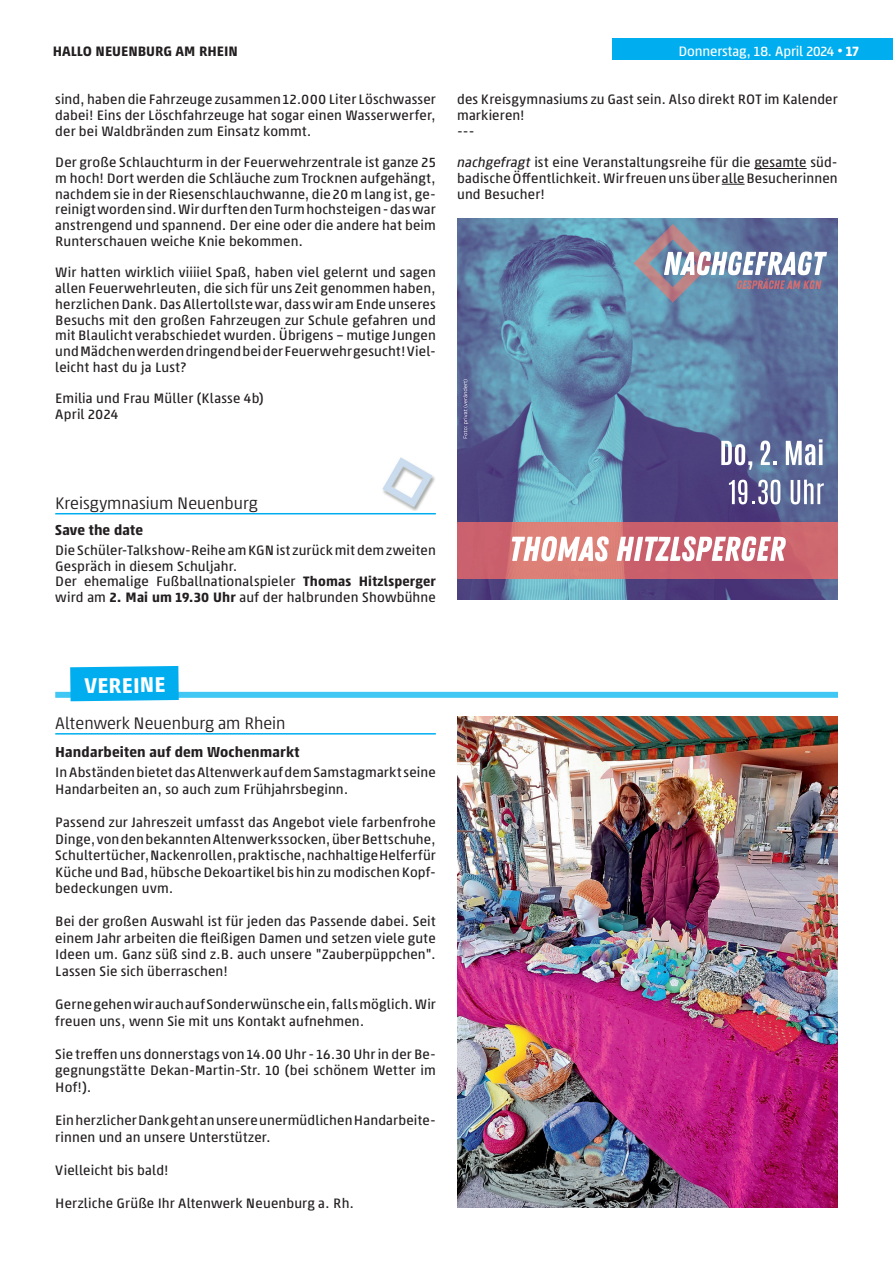
<style>
.page{position:relative;width:893px;height:1263px;background:#fff}
.page>*{position:absolute;margin:0;border:0;box-sizing:border-box;transform-origin:0 0}
.t1{font:700 21px "Paradroid";color:#fff}
.t2{font:16.5px "Paradroid";color:#231f20}
.t3{font:700 14.25px "Paradroid";letter-spacing:.01em;color:#231f20}
.Grundtext{font:13.5px/15.8px "Paradroid";letter-spacing:.01em;color:#231f20;text-align:justify}
.t4{font:13.5px "Paradroid";letter-spacing:-.01em;color:#fff}
.t5{font:700 13.5px "Paradroid";color:#231f20}
.s1{font-family:"Arial";font-size:15.15px}
.s2{font-weight:700;font-size:13.65px}
.s3{font-style:italic}
.s4{font-weight:700}
</style>
<div class="page">
<div style="left:612px;top:38px;width:281px;height:22px;background:#00aeef"></div>
<hr style="left:55px;top:513px;width:381px;height:1px;background:#00aeef">
<img style="left:382px;top:457px;width:53px;height:54px">
<hr style="left:754px;top:168px;width:53px;height:1px;background:#231f20">
<svg style="left:722px;top:184px;width:23px;height:1px"></svg>
<img style="left:457px;top:219px;width:381px;height:380px">
<img style="left:457px;top:523px;width:381px;height:55px">
<img style="left:633px;top:224px;width:79px;height:79px">
<svg style="left:664px;top:251px;width:163px;height:38px"></svg>
<svg style="left:512px;top:536px;width:97px;height:25px"></svg>
<svg style="left:617px;top:536px;width:169px;height:25px"></svg>
<svg style="left:721px;top:441px;width:31px;height:29px"></svg>
<svg style="left:760px;top:440px;width:17px;height:25px"></svg>
<svg style="left:786px;top:439px;width:36px;height:26px"></svg>
<svg style="left:729px;top:480px;width:51px;height:24px"></svg>
<svg style="left:791px;top:480px;width:33px;height:24px"></svg>
<svg style="left:463px;top:379px;width:5px;height:59px"></svg>
<div style="left:55px;top:692px;width:783px;height:6px;background:#40c7f4"></div>
<svg style="left:70px;top:666px;width:109px;height:35px;background:#09b0ef"></svg>
<hr style="left:55px;top:733px;width:381px;height:1px;background:#00aeef">
<img style="left:457px;top:717px;width:381px;height:491px">
<p class="t5" style="left:53px;top:40px;width:187px">HALLO NEUENBURG AM RHEIN</p>
<p class="t4" style="left:678px;top:39px;width:182px">Donnerstag, 18. April 2024 <span class="s1">•</span> <span class="s2">17</span></p>
<p class="Grundtext" style="left:55px;top:90px;width:382px">sind, haben die Fahrzeuge zusammen 12.000 Liter Löschwasser dabei! Eins der Löschfahrzeuge hat sogar einen Wasserwerfer, der bei Waldbränden zum Einsatz kommt.</p>
<p class="Grundtext" style="left:55px;top:153px;width:382px">Der große Schlauchturm in der Feuerwehrzentrale ist ganze 25 m hoch! Dort werden die Schläuche zum Trocknen aufgehängt, nachdem sie in der Riesenschlauchwanne, die 20 m lang ist, ge&shy;reinigt worden sind. Wir durften den Turm hochsteigen - das war anstrengend und spannend. Der eine oder die andere hat beim Runterschauen weiche Knie bekommen.</p>
<p class="Grundtext" style="left:55px;top:263px;width:382px">Wir hatten wirklich viiiiel Spaß, haben viel gelernt und sagen allen Feuerwehrleuten, die sich für uns Zeit genommen haben, herzlichen Dank. Das Allertollste war, dass wir am Ende unseres Besuchs mit den großen Fahrzeugen zur Schule gefahren und mit Blaulicht verabschiedet wurden. Übrigens – mutige Jungen und Mädchen werden dringend bei der Feuerwehr gesucht! Viel&shy;leicht hast du ja Lust?</p>
<p class="Grundtext" style="left:55px;top:389px;width:210px">Emilia und Frau Müller (Klasse 4b)</p>
<p class="Grundtext" style="left:55px;top:405px;width:64px">April 2024</p>
<p class="Grundtext" style="left:457px;top:90px;width:382px">des Kreisgymnasiums zu Gast sein. Also direkt ROT im Kalender markieren!</p>
<p class="Grundtext" style="left:457px;top:122px;width:19px">---</p>
<p class="Grundtext" style="left:457px;top:153px;width:382px"><span class="s3">nachgefragt</span> ist eine Veranstaltungsreihe für die gesamte süd&shy;badische Öffentlichkeit. Wir freuen uns über alle Besucherinnen und Besucher!</p>
<p class="t2" style="left:55px;top:488px;width:204px">Kreisgymnasium Neuenburg</p>
<p class="t3" style="left:55px;top:517px;width:89px">Save the date</p>
<p class="Grundtext" style="left:55px;top:541px;width:382px">Die Schüler-Talkshow-Reihe am KGN ist zurück mit dem zweiten<br>Gespräch in diesem Schuljahr.</p>
<p class="Grundtext" style="left:55px;top:572px;width:382px">Der ehemalige Fußballnationalspieler <span class="s4">Thomas Hitzlsperger </span>wird am <span class="s4">2. Mai um 19.30 Uhr</span> auf der halbrunden Showbühne</p>
<p class="t1" style="left:84px;top:667px;width:83px;rotate:-1deg">VEREINE</p>
<p class="t2" style="left:55px;top:709px;width:232px">Altenwerk Neuenburg am Rhein</p>
<p class="t3" style="left:55px;top:739px;width:246px">Handarbeiten auf dem Wochenmarkt</p>
<p class="Grundtext" style="left:55px;top:763px;width:382px;line-height:16.5px">In Abständen bietet das Altenwerk auf dem Samstagmarkt seine<br>Handarbeiten an, so auch zum Frühjahrsbeginn.</p>
<p class="Grundtext" style="left:55px;top:813px;width:382px;line-height:16.5px">Passend zur Jahreszeit umfasst das Angebot viele farbenfrohe Dinge, von den bekannten Altenwerkssocken, über Bettschuhe, Schultertücher, Nackenrollen, praktische, nachhaltige Helfer für Küche und Bad, hübsche Dekoartikel bis hin zu modischen Kopf&shy;bedeckungen uvm.</p>
<p class="Grundtext" style="left:55px;top:912px;width:382px;line-height:16.5px">Bei der großen Auswahl ist für jeden das Passende dabei. Seit einem Jahr arbeiten die fleißigen Damen und setzen viele gute Ideen um. Ganz süß sind z.B. auch unsere "Zauberpüppchen".<br>Lassen Sie sich überraschen!</p>
<p class="Grundtext" style="left:55px;top:995px;width:382px;line-height:16.5px">Gerne gehen wir auch auf Sonderwünsche ein, falls möglich. Wir freuen uns, wenn Sie mit uns Kontakt aufnehmen.</p>
<p class="Grundtext" style="left:55px;top:1044px;width:382px;line-height:16.5px">Sie treffen uns donnerstags von 14.00 Uhr - 16.30 Uhr in der Be&shy;gegnungstätte Dekan-Martin-Str. 10 (bei schönem Wetter im Hof!).</p>
<p class="Grundtext" style="left:55px;top:1110px;width:382px;line-height:16.5px">Ein herzlicher Dank geht an unsere unermüdlichen Handarbeite&shy;rinnen und an unsere Unterstützer.</p>
<p class="Grundtext" style="left:55px;top:1160px;width:115px">Vielleicht bis bald!</p>
<p class="Grundtext" style="left:55px;top:1194px;width:300px">Herzliche Grüße Ihr Altenwerk Neuenburg a. Rh.</p>
</div>
